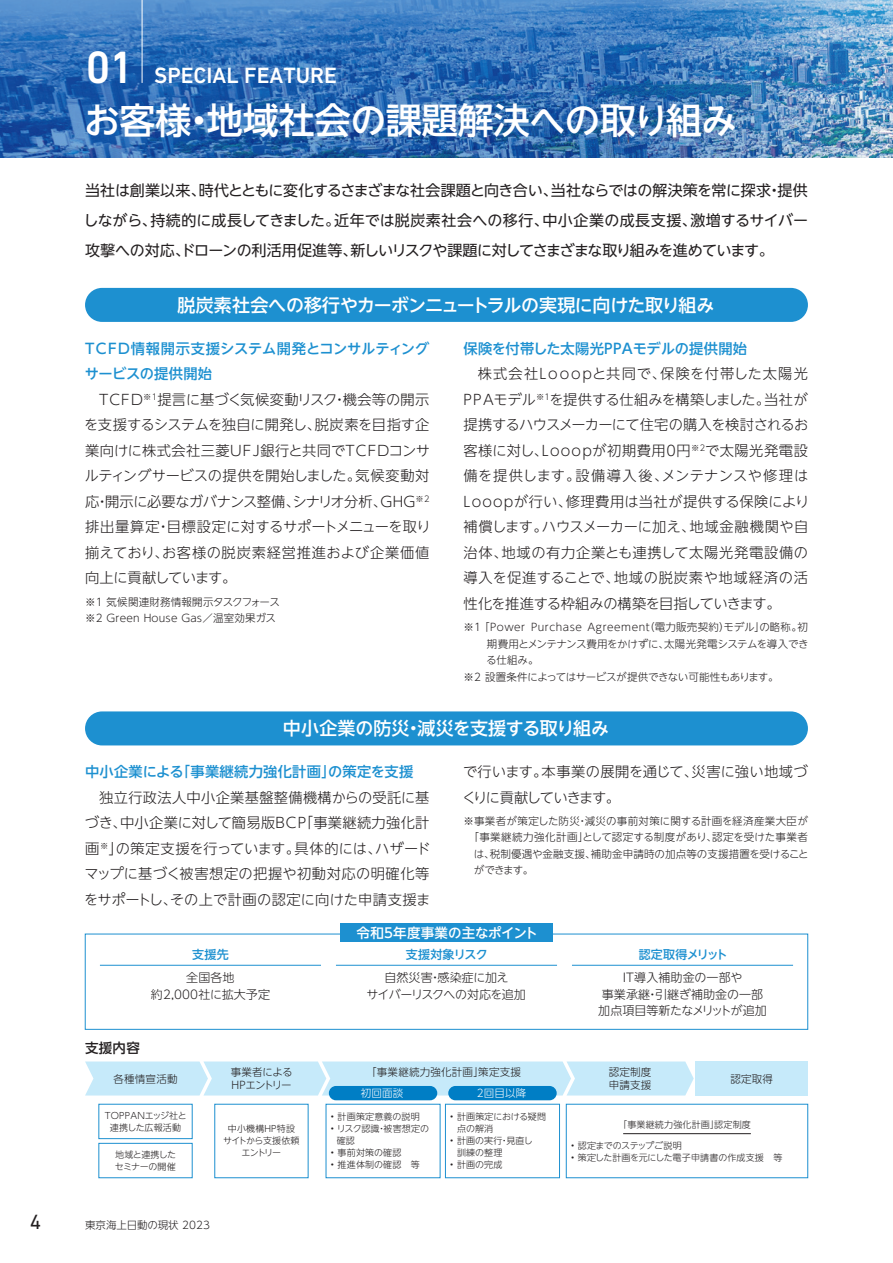
<style>
.page{position:relative;width:893px;height:1263px;background:#fff}
.page>*{position:absolute;margin:0;border:0;box-sizing:border-box;transform-origin:0 0}
.t1{font:500 36px "UD Shin Go NT Pro";letter-spacing:-.01em;color:#fff}
.t2{font:500 22.5px "DIN Next LT Pro";color:#fff}
.t3{font:21px "DIN Next LT Pro";color:#231f20}
.t4{font:500 18px "UD Shin Go NT Pro";letter-spacing:-.02em;color:#fff}
.t5{font:15px/30px "UD Shin Go NT Pro";letter-spacing:-.05em;color:#231f20;text-align:justify}
.t6{font:300 14.25px/25.5px "UD Shin Go NT Pro";letter-spacing:.01em;color:#231f20;text-align:justify}
.t7{font:500 14.25px/25.5px "UD Shin Go NT Pro";letter-spacing:.02em;color:#1d90d0}
.t8{font:300 14.25px/25.5px "UD Shin Go NT Pro";letter-spacing:-.015em;color:#231f20}
.t9{font:500 13.5px "UD Shin Go NT Pro";letter-spacing:.01em;color:#fff}
.t10{font:500 13.5px "UD Shin Go NT Pro";color:#231f20}
.t11{font:300 12px/16.5px "UD Shin Go NT Pro";letter-spacing:.01em;color:#231f20;text-align:center}
.t12{font:300 12px/16.5px "UD Shin Go NT Pro";letter-spacing:-.03em;color:#231f20;text-align:center}
.t13{font:500 12px "UD Shin Go NT Pro";letter-spacing:-.05em;color:#1d90d0}
.t14{font:500 12px "UD Shin Go NT Pro";letter-spacing:-.025em;color:#1d90d0}
.t15{font:500 12px "UD Shin Go NT Pro";letter-spacing:.02em;color:#1d90d0}
.t16{font:300 10.5px/16.5px "UD Shin Go NT Pro";letter-spacing:.015em;color:#231f20}
.t17{font:300 10.5px "UD Shin Go NT Pro";letter-spacing:.045em;color:#231f20}
.t18{font:300 10.5px "UD Shin Go NT Pro";letter-spacing:.035em;color:#231f20}
.t19{font:300 10.5px "UD Shin Go NT Pro";letter-spacing:-.04em;color:#231f20}
.t20{font:300 10.5px "UD Shin Go NT Pro";letter-spacing:-.045em;color:#231f20}
.t21{font:300 10.5px/13.5px "UD Shin Go NT Pro";letter-spacing:-.06em;color:#231f20}
.t22{font:300 10.5px "UD Shin Go NT Pro";letter-spacing:.02em;color:#fff}
.t23{font:300 9px/12px "UD Shin Go NT Pro";letter-spacing:.02em;color:#231f20}
.t24{font:300 9px "UD Shin Go NT Pro";letter-spacing:-.045em;color:#231f20}
.t25{font:300 9px "UD Shin Go NT Pro";letter-spacing:-.055em;color:#231f20}
.t26{font:300 9px "UD Shin Go NT Pro";letter-spacing:-.04em;color:#231f20}
.s1{font-size:46.2px}
</style>
<div class="page">
<svg style="left:0;top:0;width:893px;height:157px;background:#3d79ba"></svg>
<div style="left:85px;top:288px;width:723px;height:34px;background:#1d90d0;border-radius:17px"></div>
<div style="left:85px;top:711px;width:723px;height:34px;background:#1d90d0;border-radius:17px"></div>
<hr style="left:142px;top:0;width:1px;height:83px;background:#fff">
<div style="left:340px;top:923px;width:213px;height:19px;background:#1d90d0"></div>
<hr style="left:100px;top:965px;width:221px;height:1px;background:#1d90d0">
<hr style="left:572px;top:965px;width:221px;height:1px;background:#1d90d0">
<hr style="left:336px;top:965px;width:221px;height:1px;background:#1d90d0">
<div style="left:696px;top:1061px;width:112px;height:34px;background:#c6eafa"></div>
<svg style="left:85px;top:1061px;width:609px;height:34px;background:#c8ebfa"></svg>
<div style="left:329px;top:1086px;width:108px;height:14px;background:#007ec5;border-radius:7px"></div>
<div style="left:448px;top:1086px;width:109px;height:14px;background:#007ec5;border-radius:7px"></div>
<div style="left:99px;top:1104px;width:93px;height:35px;border:1px solid #1d90d0"></div>
<div style="left:326px;top:1104px;width:114px;height:74px;border:1px solid #1d90d0"></div>
<div style="left:445px;top:1104px;width:115px;height:74px;border:1px solid #1d90d0"></div>
<hr style="left:623px;top:1133px;width:128px;height:1px;background:#231f20">
<div style="left:566px;top:1104px;width:242px;height:74px;border:1px solid #1d90d0"></div>
<div style="left:99px;top:1143px;width:93px;height:35px;border:1px solid #1d90d0"></div>
<h2 class="t2" style="left:85px;top:62px;width:253px"><span class="s1">01</span> SPECIAL FEATURE</h2>
<h1 class="t1" style="left:84px;top:91px;width:655px">お客様・地域社会の課題解決への取り組み</h1>
<p class="t5" style="left:84px;top:175px;width:726px">当社は創業以来、時代とともに変化するさまざまな社会課題と向き合い、当社ならではの解決策を常に探求・提供しながら、持続的に成長してきました。近年では脱炭素社会への移行、中小企業の成長支援、激増するサイバー攻撃への対応、ドローンの利活用促進等、新しいリスクや課題に対してさまざまな取り組みを進めています。</p>
<p class="t4" style="left:178px;top:290px;width:538px">脱炭素社会への移行やカーボンニュートラルの実現に向けた取り組み</p>
<p class="t7" style="left:85px;top:335px;width:346px">TCFD情報開示支援システム開発とコンサルティングサービスの提供開始</p>
<p class="t6" style="left:84px;top:386px;width:348px;text-indent:15px">TCFD<sup>※1</sup>提言に基づく気候変動リスク・機会等の開示を支援するシステムを独自に開発し、脱炭素を目指す企業向けに株式会社三菱UFJ銀行と共同でTCFDコンサルティングサービスの提供を開始しました。気候変動対応・開示に必要なガバナンス整備、シナリオ分析、GHG<sup>※2</sup>排出量算定・目標設定に対するサポートメニューを取り揃えており、お客様の脱炭素経営推進および企業価値向上に貢献しています。</p>
<p class="t16" style="left:85px;top:593px;width:196px">※1 気候関連財務情報開示タスクフォース※2 Green House Gas／温室効果ガス</p>
<p class="t7" style="left:463px;top:335px;width:285px">保険を付帯した太陽光PPAモデルの提供開始</p>
<p class="t6" style="left:463px;top:361px;width:347px;text-indent:14px">株式会社Looopと共同で、保険を付帯した太陽光PPAモデル<sup>※1</sup>を提供する仕組みを構築しました。当社が提携するハウスメーカーにて住宅の購入を検討されるお客様に対し、Looopが初期費用0円<sup>※2</sup>で太陽光発電設備を提供します。設備導入後、メンテナンスや修理はLooopが行い、修理費用は当社が提供する保険により補償します。ハウスメーカーに加え、地域金融機関や自治体、地域の有力企業とも連携して太陽光発電設備の導入を促進することで、地域の脱炭素や地域経済の活性化を推進する枠組みの構築を目指していきます。</p>
<p class="t17" style="left:463px;top:618px;width:346px">※1 「Power Purchase Agreement（電力販売契約）モデル」の略称。初</p>
<p class="t19" style="left:487px;top:635px;width:323px">期費用とメンテナンス費用をかけずに、太陽光発電システムを導入でき</p>
<p class="t16" style="left:486px;top:651px;width:54px">る仕組み。</p>
<p class="t20" style="left:463px;top:668px;width:317px">※2 設置条件によってはサービスが提供できない可能性もあります。</p>
<p class="t4" style="left:283px;top:714px;width:328px">中小企業の防災・減災を支援する取り組み</p>
<p class="t7" style="left:85px;top:758px;width:330px">中小企業による「事業継続力強化計画」の策定を支援</p>
<p class="t6" style="left:84px;top:784px;width:348px;text-indent:15px">独立行政法人中小企業基盤整備機構からの受託に基づき、中小企業に対して簡易版BCP「事業継続力強化計画<sup>※</sup>」の策定支援を行っています。具体的には、ハザードマップに基づく被害想定の把握や初動対応の明確化等をサポートし、その上で計画の認定に向けた申請支援ま</p>
<p class="t8" style="left:462px;top:758px;width:347px">で行います。本事業の展開を通じて、災害に強い地域づくりに貢献していきます。</p>
<p class="t18" style="left:463px;top:812px;width:346px">※事業者が策定した防災・減災の事前対策に関する計画を経済産業大臣が</p>
<p class="t17" style="left:468px;top:829px;width:341px">「事業継続力強化計画」として認定する制度があり、認定を受けた事業者</p>
<p class="t16" style="left:474px;top:845px;width:336px">は、税制優遇や金融支援、補助金申請時の加点等の支援措置を受けること</p>
<p class="t16" style="left:474px;top:862px;width:61px">ができます。</p>
<p class="t15" style="left:192px;top:945px;width:38px">支援先</p>
<p class="t11" style="left:151px;top:969px;width:121px">全国各地<br>約2,000社に拡大予定</p>
<p class="t9" style="left:357px;top:922px;width:183px">令和5年度事業の主なポイント</p>
<p class="t14" style="left:406px;top:945px;width:83px">支援対象リスク</p>
<p class="t12" style="left:367px;top:969px;width:161px">自然災害・感染症に加え<br>サイバーリスクへの対応を追加</p>
<p class="t13" style="left:639px;top:945px;width:90px">認定取得メリット</p>
<p class="t11" style="left:598px;top:969px;width:170px">IT導入補助金の一部や<br>事業承継・引継ぎ補助金の一部加点項目等新たなメリットが追加</p>
<p class="t10" style="left:85px;top:1037px;width:56px">支援内容</p>
<p class="t16" style="left:113px;top:1070px;width:66px">各種情宣活動</p>
<p class="t16" style="left:609px;top:1065px;width:44px;line-height:13.5px">認定制度申請支援</p>
<p class="t16" style="left:730px;top:1070px;width:44px">認定取得</p>
<p class="t21" style="left:231px;top:1065px;width:63px">事業者による<br>HPエントリー</p>
<p class="t16" style="left:366px;top:1064px;width:156px">「事業継続力強化計画」策定支援</p>
<p class="t22" style="left:361px;top:1085px;width:44px">初回面談</p>
<p class="t22" style="left:477px;top:1085px;width:51px">2回目以降</p>
<p class="t23" style="left:105px;top:1109px;width:83px;text-align:center">TOPPANエッジ社と連携した広報活動</p>
<p class="t23" style="left:330px;top:1111px;width:91px">• 計画策定意義の説明</p>
<p class="t23" style="left:337px;top:1123px;width:94px;text-indent:-6px">• リスク認識・被害想定の確認</p>
<p class="t23" style="left:330px;top:1147px;width:72px">• 事前対策の確認</p>
<p class="t23" style="left:330px;top:1159px;width:91px">• 推進体制の確認　等</p>
<p class="t23" style="left:457px;top:1111px;width:91px;text-indent:-7px">• 計画策定における疑問点の解消</p>
<p class="t23" style="left:457px;top:1135px;width:77px;text-indent:-7px">• 計画の実行・見直し訓練の整理</p>
<p class="t23" style="left:450px;top:1159px;width:54px">• 計画の完成</p>
<p class="t23" style="left:618px;top:1118px;width:134px">「事業継続力強化計画」認定制度</p>
<p class="t24" style="left:571px;top:1138px;width:112px">• 認定までのステップご説明</p>
<p class="t23" style="left:223px;top:1123px;width:78px;text-align:center">中小機構HP特設サイトから支援依頼エントリー</p>
<p class="t25" style="left:115px;top:1147px;width:62px">地域と連携した</p>
<p class="t23" style="left:571px;top:1151px;width:213px">• 策定した計画を元にした電子申請書の作成支援　等</p>
<p class="t26" style="left:115px;top:1159px;width:62px">セミナーの開催</p>
<h3 class="t3" style="left:30px;top:1209px;width:13px">4</h3>
<p class="t16" style="left:85px;top:1216px;width:126px">東京海上日動の現状 2023</p>
</div>
